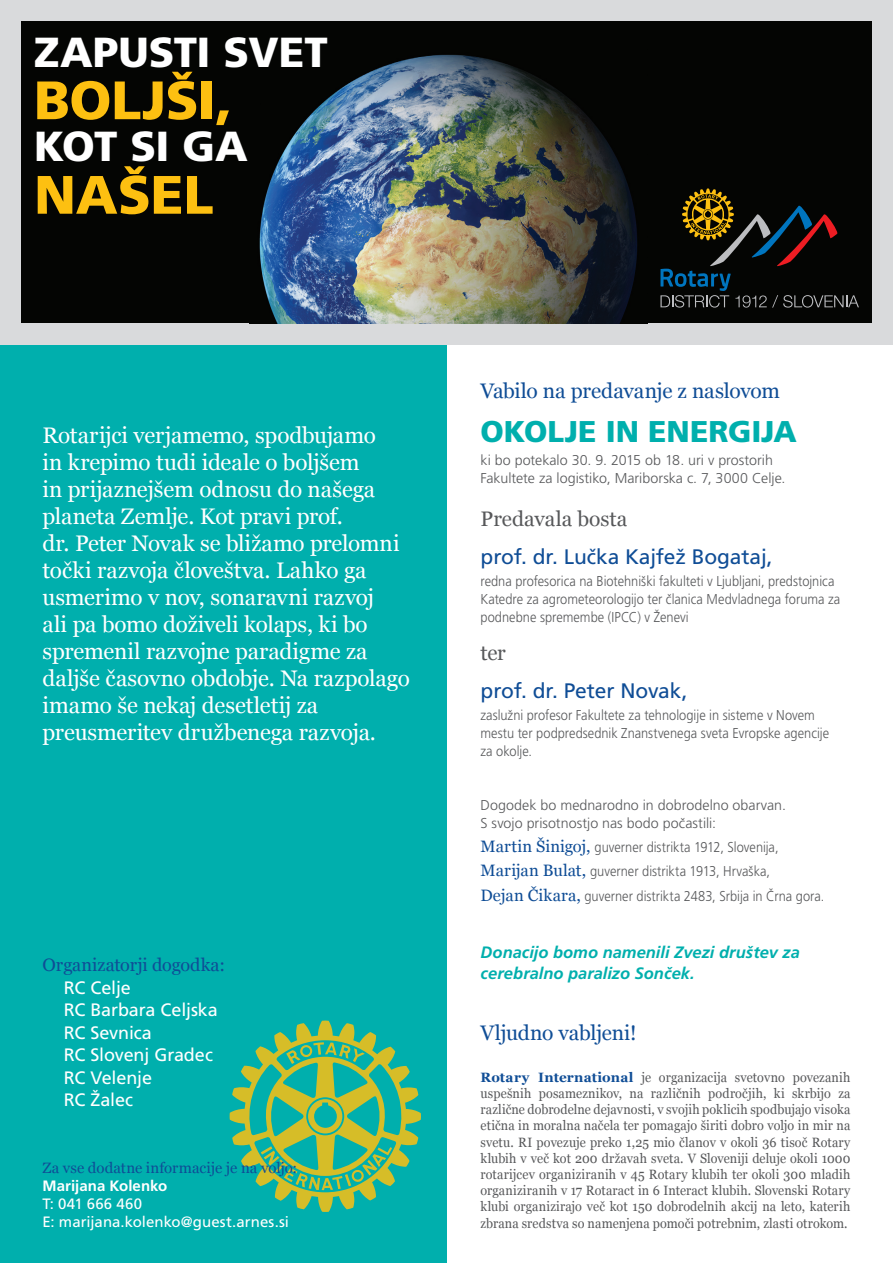
<style>
.page{position:relative;width:893px;height:1263px;background:#fff}
.page>*{position:absolute;margin:0;border:0;box-sizing:border-box;transform-origin:0 0}
.t1{font:900 54px "Frutiger";letter-spacing:-.005em;color:#fdc011}
.t2{font:900 42px "Frutiger";letter-spacing:-.005em;color:#fff}
.t3{font:900 30px "Frutiger";color:#00afad}
.t4{font:22.5px/27px "Georgia";letter-spacing:-.005em;color:#fff}
.t5{font:21px "Frutiger Roman";letter-spacing:-.01em;color:#0f4d96}
.t6{font:21px "Georgia";letter-spacing:-.015em;color:#0f4d96}
.t7{font:21px "Georgia";letter-spacing:-.005em;color:#57585a}
.t8{font:18px/22.5px "Frutiger Roman";letter-spacing:-.005em;color:#fff}
.t9{font:18px "Georgia";color:#0f4d96}
.t10{font:italic 700 16.5px/21px "Frutiger";color:#00afad}
.t11{font:15px/18px "Frutiger Roman";color:#fff}
.t12{font:15px "Georgia";letter-spacing:-.005em;color:#0f4d96}
.t13{font:700 15px "Frutiger";color:#fff}
.t14{font:300 14.25px/18px "Frutiger";color:#57585a;scale:.9 1}
.t15{font:300 14.25px/18px "Frutiger";color:#57585a}
.t16{font:13.5px/16.2px "Georgia";letter-spacing:.01em;color:#57585a;text-align:justify;scale:.93 1}
.s1{font-family:"Georgia";font-weight:400;font-size:16.5px;color:#0f4d96}
.s2{font-weight:700;color:#0f4d96}
</style>
<div class="page">
<div style="left:0;top:344px;width:446px;height:919px;background:#00afad"></div>
<svg style="left:230px;top:1020px;width:191px;height:192px"></svg>
<div style="left:0;top:0;width:893px;height:344px;background:#d9dadc"></div>
<div style="left:21px;top:21px;width:851px;height:302px;background:#040503"></div>
<img style="left:259px;top:54px;width:378px;height:269px">
<svg style="left:660px;top:188px;width:199px;height:120px"></svg>
<h2 class="t2" style="left:34px;top:29px;width:295px">ZAPUSTI SVET</h2>
<h1 class="t1" style="left:34px;top:70px;width:200px">BOLJŠI,</h1>
<h2 class="t2" style="left:34px;top:123px;width:215px">KOT SI GA</h2>
<h1 class="t1" style="left:34px;top:165px;width:181px">NAŠEL</h1>
<p class="t4" style="left:43px;top:422px;width:369px">Rotarijci verjamemo, spodbujamo<br>in krepimo tudi ideale o boljšem<br>in prijaznejšem odnosu do našega planeta Zemlje. Kot pravi prof.<br>dr. Peter Novak se bližamo prelomni točki razvoja človeštva. Lahko ga usmerimo v nov, sonaravni razvoj<br>ali pa bomo doživeli kolaps, ki bo spremenil razvojne paradigme za daljše časovno obdobje. Na razpolago imamo še nekaj desetletij za preusmeritev družbenega razvoja.</p>
<h3 class="t9" style="left:43px;top:954px;width:184px">Organizatorji dogodka:</h3>
<h3 class="t8" style="left:64px;top:976px;width:155px">RC Celje<br>RC Barbara Celjska<br>RC Sevnica<br>RC Slovenj Gradec<br>RC Velenje<br>RC Žalec</h3>
<p class="t12" style="left:43px;top:1158px;width:256px">Za vse dodatne informacije je na voljo:</p>
<p class="t13" style="left:43px;top:1177px;width:126px">Marijana Kolenko</p>
<p class="t11" style="left:43px;top:1195px;width:248px">T: 041 666 460<br>E: marijana.kolenko@guest.arnes.si</p>
<h3 class="t6" style="left:480px;top:378px;width:301px">Vabilo na predavanje z naslovom</h3>
<h3 class="t3" style="left:480px;top:415px;width:318px">OKOLJE IN ENERGIJA</h3>
<p class="t15" style="left:480px;top:451px;width:306px">ki bo potekalo 30. 9. 2015 ob 18. uri v prostorih<br>Fakultete za logistiko, Mariborska c. 7, 3000 Celje.</p>
<h3 class="t7" style="left:480px;top:506px;width:148px">Predavala bosta</h3>
<h3 class="t5" style="left:480px;top:545px;width:294px">prof. dr. Luœka Kajfež Bogataj,</h3>
<p class="t14" style="left:480px;top:572px;width:401px">redna profesorica na Biotehniški fakulteti v Ljubljani, predstojnica<br>Katedre za agrometeorologijo ter œlanica Medvladnega foruma za podnebne spremembe (IPCC) v Ženevi</p>
<h3 class="t7" style="left:480px;top:640px;width:27px">ter</h3>
<h3 class="t5" style="left:480px;top:679px;width:209px">prof. dr. Peter Novak,</h3>
<p class="t14" style="left:480px;top:706px;width:389px">zaslužni profesor Fakultete za tehnologije in sisteme v Novem mestu ter podpredsednik Znanstvenega sveta Evropske agencije za okolje.</p>
<p class="t15" style="left:480px;top:796px;width:307px">Dogodek bo mednarodno in dobrodelno obarvan.<br>S svojo prisotnostjo nas bodo poœastili:</p>
<p class="t14" style="left:480px;top:835px;width:383px;line-height:24px"><span class="s1">Martin Šinigoj,</span> guverner distrikta 1912, Slovenija,<br><span class="s1">Marijan Bulat,</span> guverner distrikta 1913, Hrvaška,<br><span class="s1">Dejan Čikara,</span> guverner distrikta 2483, Srbija in Œrna gora.</p>
<p class="t10" style="left:480px;top:941px;width:321px">Donacijo bomo namenili Zvezi društev za cerebralno paralizo Sonœek.</p>
<h3 class="t6" style="left:480px;top:1020px;width:158px">Vljudno vabljeni!</h3>
<p class="t16" style="left:480px;top:1069px;width:399px"><span class="s2">Rotary International</span> je organizacija svetovno povezanih uspešnih posameznikov, na različnih področjih, ki skrbijo za različne dobrodelne dejavnosti, v svojih poklicih spodbujajo visoka etična in moralna načela ter pomagajo širiti dobro voljo in mir na svetu. RI povezuje preko 1,25 mio članov v okoli 36 tisoč Rotary klubih v več kot 200 državah sveta. V Sloveniji deluje okoli 1000 rotarijcev organiziranih v 45 Rotary klubih ter okoli 300 mladih organiziranih v 17 Rotaract in 6 Interact klubih. Slovenski Rotary klubi organizirajo več kot 150 dobrodelnih akcij na leto, katerih zbrana sredstva so namenjena pomoči potrebnim, zlasti otrokom.</p>
</div>
